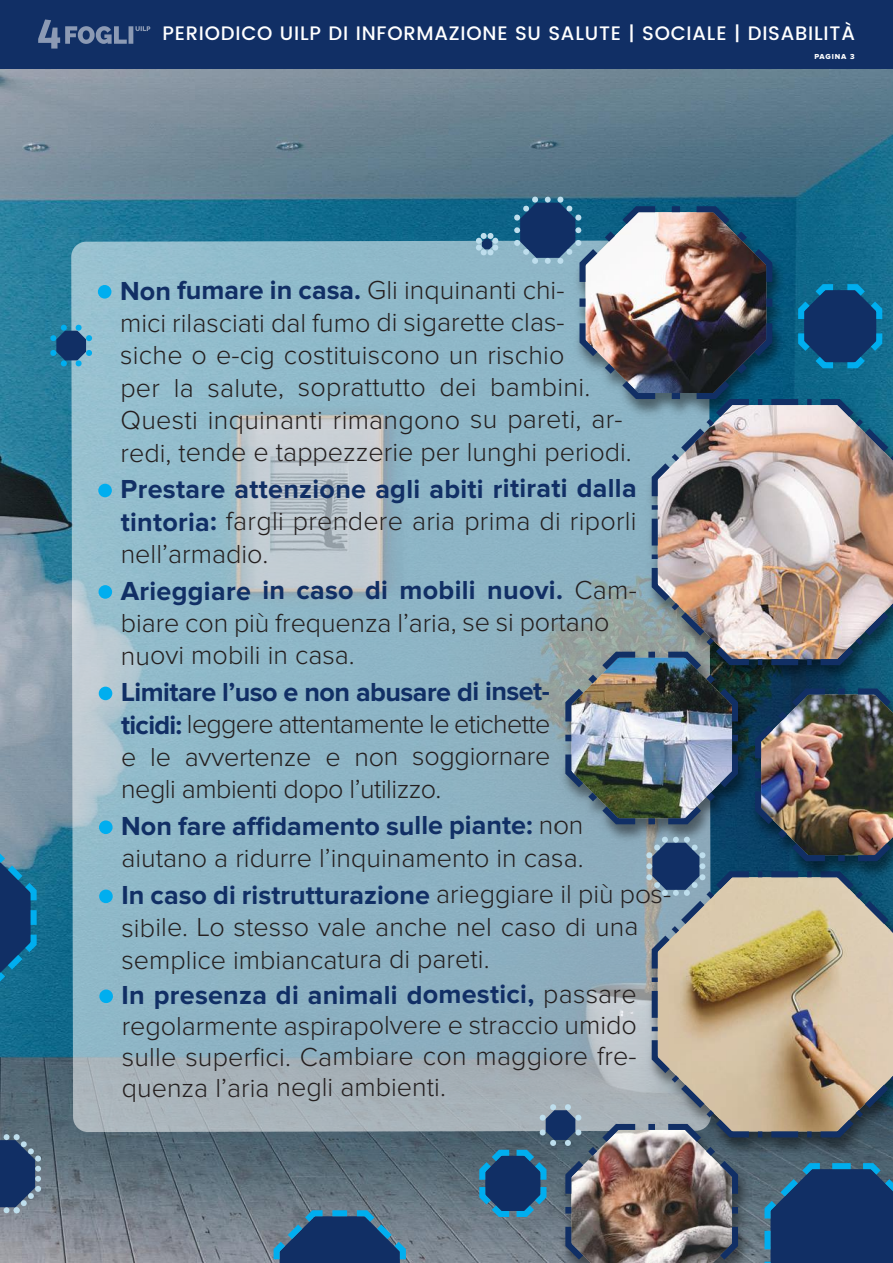
<style>
.page{position:relative;width:893px;height:1263px;background:#fff}
.page>*{position:absolute;margin:0;border:0;box-sizing:border-box;transform-origin:0 0}
.t1{font:300 27px/32.4px "Proxima Nova";color:#241f1f}
.t2{font:700 27px/32.7px "Proxima Nova";letter-spacing:.01em;color:#112f65;text-align:justify}
.t3{font:500 19.5px "Poppins";letter-spacing:.04em;color:#fff}
.t4{font:7.5px "Proxima Nova Extrabld";letter-spacing:.115em;color:#fff}
.s1{font-weight:700;color:#112f65}
.s2{font-weight:300;color:#241f1f}
</style>
<div class="page">
<img style="left:0;top:68px;width:893px;height:1195px">
<svg style="left:71px;top:240px;width:399px;height:892px;background:#95b8c6"></svg>
<div style="left:98px;top:285px;width:13px;height:14px;background:#00aeef;border-radius:50%"></div>
<div style="left:98px;top:484px;width:14px;height:13px;background:#00aeef;border-radius:50%"></div>
<div style="left:99px;top:585px;width:13px;height:14px;background:#00aeef;border-radius:50%"></div>
<div style="left:99px;top:687px;width:13px;height:13px;background:#00aeef;border-radius:50%"></div>
<div style="left:99px;top:820px;width:14px;height:14px;background:#00aeef;border-radius:50%"></div>
<div style="left:99px;top:889px;width:14px;height:14px;background:#00aeef;border-radius:50%"></div>
<div style="left:99px;top:989px;width:14px;height:14px;background:#00aeef;border-radius:50%"></div>
<hr style="left:0;top:0;width:1px;height:68px;background:#112f65">
<div style="left:1px;top:0;width:892px;height:68px;background:#112f65"></div>
<svg style="left:38px;top:19px;width:112px;height:30px"></svg>
<img style="left:0;top:524px;width:6px;height:233px">
<svg style="left:0;top:1129px;width:47px;height:85px;background:#455c7d"></svg>
<svg style="left:0;top:848px;width:40px;height:139px;background:#1c5c88"></svg>
<img style="left:470px;top:191px;width:423px;height:1072px">
<svg style="left:271px;top:1207px;width:138px;height:56px;background:#31557d"></svg>
<svg style="left:50px;top:319px;width:48px;height:49px;background:#4481a5"></svg>
<p class="t3" style="left:162px;top:22px;width:694px">PERIODICO UILP DI INFORMAZIONE SU SALUTE | SOCIALE | DISABILITÀ</p>
<p class="t4" style="left:814px;top:54px;width:42px">PAGINA 3</p>
<p class="t1" style="left:120px;top:276px;width:513px"><span class="s1">Non fumare in casa.</span> Gli inquinanti chi-<br>mici rilasciati dal fumo di sigarette clas&shy;siche o e-cig costituiscono un rischio<br>per la salute, soprattutto dei bambini.<br>Questi inquinanti rimangono su pareti, ar&shy;redi, tende e tappezzerie per lunghi periodi.</p>
<p class="t2" style="left:121px;top:475px;width:518px">Prestare attenzione agli abiti ritirati dalla tintoria: <span class="s2">fargli prendere aria prima di riporli nell’armadio.</span></p>
<p class="t1" style="left:121px;top:577px;width:517px"><span class="s1">Arieggiare in caso di mobili nuovi.</span> Cam&shy;biare con più frequenza l’aria, se si portano nuovi mobili in casa.</p>
<p class="t1" style="left:121px;top:678px;width:431px;text-align:justify"><span class="s1">Limitare l’uso e non abusare di inset&shy;ticidi:</span> leggere attentamente le etichette e le avvertenze e non soggiornare negli ambienti dopo l’utilizzo.</p>
<p class="t1" style="left:121px;top:812px;width:464px"><span class="s1">Non fare affidamento sulle piante:</span> non aiutano a ridurre l’inquinamento in casa.</p>
<p class="t1" style="left:121px;top:881px;width:551px"><span class="s1">In caso di ristrutturazione</span> arieggiare il più pos&shy;sibile. Lo stesso vale anche nel caso di una semplice imbiancatura di pareti.</p>
<p class="t1" style="left:122px;top:982px;width:517px;line-height:30.9px;text-align:justify"><span class="s1">In presenza di animali domestici,</span> passare regolarmente aspirapolvere e straccio umido sulle superfici. Cambiare con maggiore fre&shy;quenza l’aria negli ambienti.</p>
</div>
